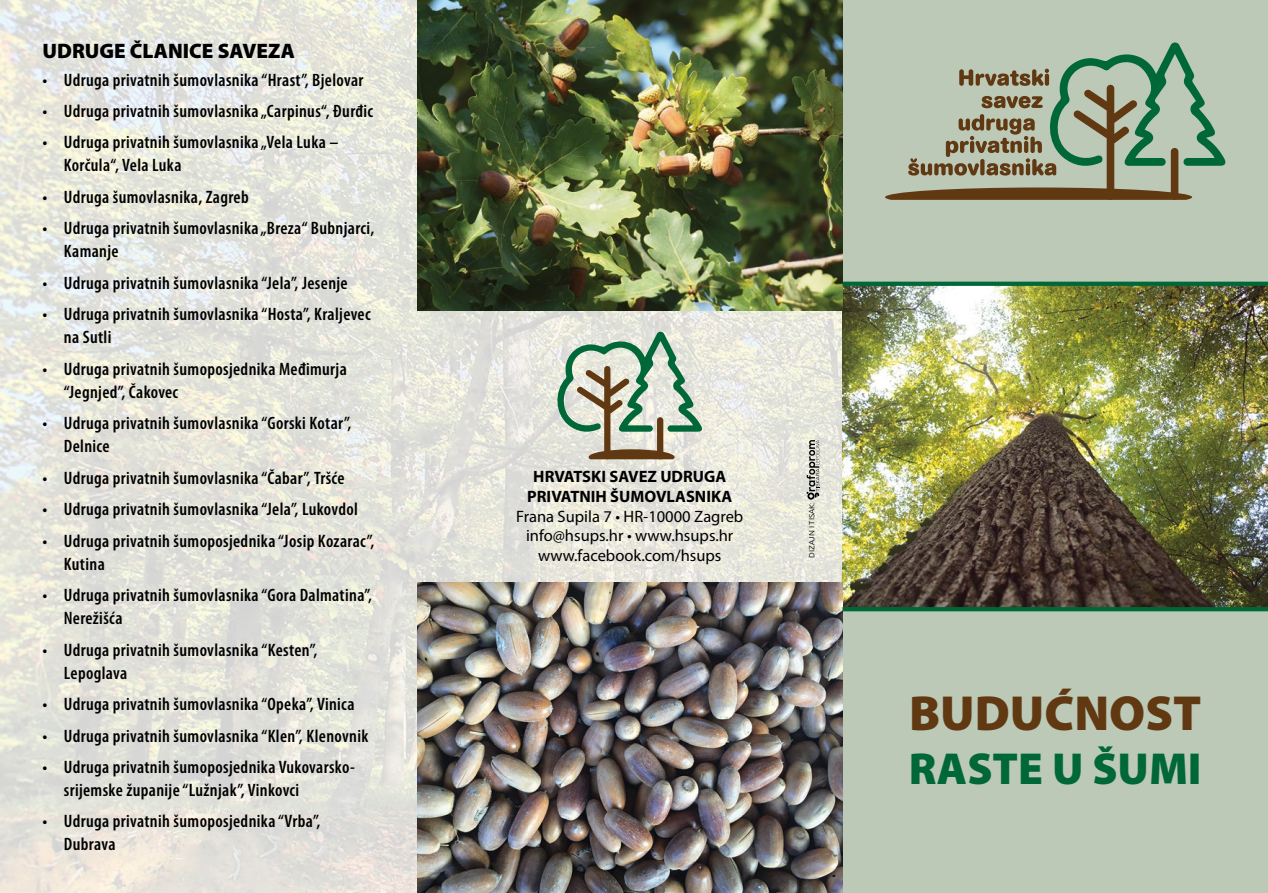
<style>
.page{position:relative;width:1268px;height:893px;background:#fff}
.page>*{position:absolute;margin:0;border:0;box-sizing:border-box;transform-origin:0 0}
.t1{font:900 49.5px "Myriad Pro";color:#603913}
.t2{font:900 45px "Myriad Pro";color:#006838}
.t3{font:900 21px "Myriad Pro";color:#000}
.t4{font:600 condensed 18px/23px "Myriad Pro";letter-spacing:.02em;color:#000}
.t5{font:16.5px/19.8px "Myriad Pro";color:#000;text-align:center}
.t6{font:700 16.5px/19.8px "Myriad Pro";color:#000;text-align:center}
.t7{font:7.5px "Uniform Rnd";color:#000}
</style>
<div class="page">
<img style="left:0;top:0;width:842px;height:893px">
<div style="left:842px;top:0;width:425px;height:893px;background:#bcc9b7"></div>
<svg style="left:885px;top:43px;width:340px;height:157px"></svg>
<img style="left:842px;top:286px;width:425px;height:321px">
<img style="left:417px;top:0;width:425px;height:310px">
<img style="left:417px;top:582px;width:425px;height:311px">
<svg style="left:557px;top:332px;width:145px;height:127px;background:#b1beac"></svg>
<hr style="left:842px;top:282px;width:425px;height:4px;background:#006838">
<hr style="left:842px;top:607px;width:425px;height:4px;background:#006838">
<svg style="left:806px;top:440px;width:13px;height:60px"></svg>
<p class="t3" style="left:43px;top:39px;width:254px">UDRUGE ČLANICE SAVEZA</p>
<p class="t4" style="left:43px;top:68px;width:322px">• Udruga privatnih šumovlasnika “Hrast”, Bjelovar</p>
<p class="t4" style="left:43px;top:100px;width:332px">• Udruga privatnih šumovlasnika „Carpinus“, Đurđic</p>
<p class="t4" style="left:64px;top:131px;width:276px;text-indent:-21px">• Udruga privatnih šumovlasnika „Vela Luka –<br>Korčula“, Vela Luka</p>
<p class="t4" style="left:43px;top:186px;width:207px">• Udruga šumovlasnika, Zagreb</p>
<p class="t4" style="left:64px;top:217px;width:312px;text-indent:-21px">• Udruga privatnih šumovlasnika „Breza“ Bubnjarci,<br>Kamanje</p>
<p class="t4" style="left:43px;top:272px;width:306px">• Udruga privatnih šumovlasnika “Jela”, Jesenje</p>
<p class="t4" style="left:64px;top:303px;width:308px;text-indent:-21px">• Udruga privatnih šumovlasnika “Hosta”, Kraljevec na Sutli</p>
<p class="t4" style="left:64px;top:358px;width:284px;text-indent:-21px">• Udruga privatnih šumoposjednika Međimurja “Jegnjed”, Čakovec</p>
<p class="t4" style="left:64px;top:412px;width:289px;text-indent:-21px">• Udruga privatnih šumovlasnika “Gorski Kotar”,<br>Delnice</p>
<p class="t4" style="left:43px;top:467px;width:303px">• Udruga privatnih šumovlasnika “Čabar”, Tršće</p>
<p class="t4" style="left:43px;top:498px;width:317px">• Udruga privatnih šumovlasnika “Jela”, Lukovdol</p>
<p class="t4" style="left:64px;top:530px;width:312px;text-indent:-21px">• Udruga privatnih šumoposjednika “Josip Kozarac”,<br>Kutina</p>
<p class="t4" style="left:64px;top:584px;width:309px;text-indent:-21px">• Udruga privatnih šumovlasnika “Gora Dalmatina”,<br>Nerežišća</p>
<p class="t4" style="left:64px;top:638px;width:255px;text-indent:-21px">• Udruga privatnih šumovlasnika “Kesten”,<br>Lepoglava</p>
<p class="t4" style="left:43px;top:693px;width:313px">• Udruga privatnih šumovlasnika “Opeka”, Vinica</p>
<p class="t4" style="left:43px;top:724px;width:327px">• Udruga privatnih šumovlasnika “Klen”, Klenovnik</p>
<p class="t4" style="left:64px;top:756px;width:292px;text-indent:-21px">• Udruga privatnih šumoposjednika Vukovarsko&shy;srijemske županije “Lužnjak”, Vinkovci</p>
<p class="t4" style="left:64px;top:810px;width:258px;text-indent:-21px">• Udruga privatnih šumoposjednika “Vrba”,<br>Dubrava</p>
<p class="t6" style="left:527px;top:467px;width:206px">HRVATSKI SAVEZ UDRUGA<br>PRIVATNIH ŠUMOVLASNIKA</p>
<p class="t5" style="left:516px;top:506px;width:229px">Frana Supila 7 • HR-10000 Zagreb info@hsups.hr • www.hsups.hr www.facebook.com/hsups</p>
<p class="t7" style="left:807px;top:558px;width:57px;rotate:-90deg">DIZAJN I TISAK:</p>
<h1 class="t1" style="left:908px;top:685px;width:294px">BUDUĆNOST</h1>
<h2 class="t2" style="left:908px;top:743px;width:294px">RASTE U ŠUMI</h2>
</div>
